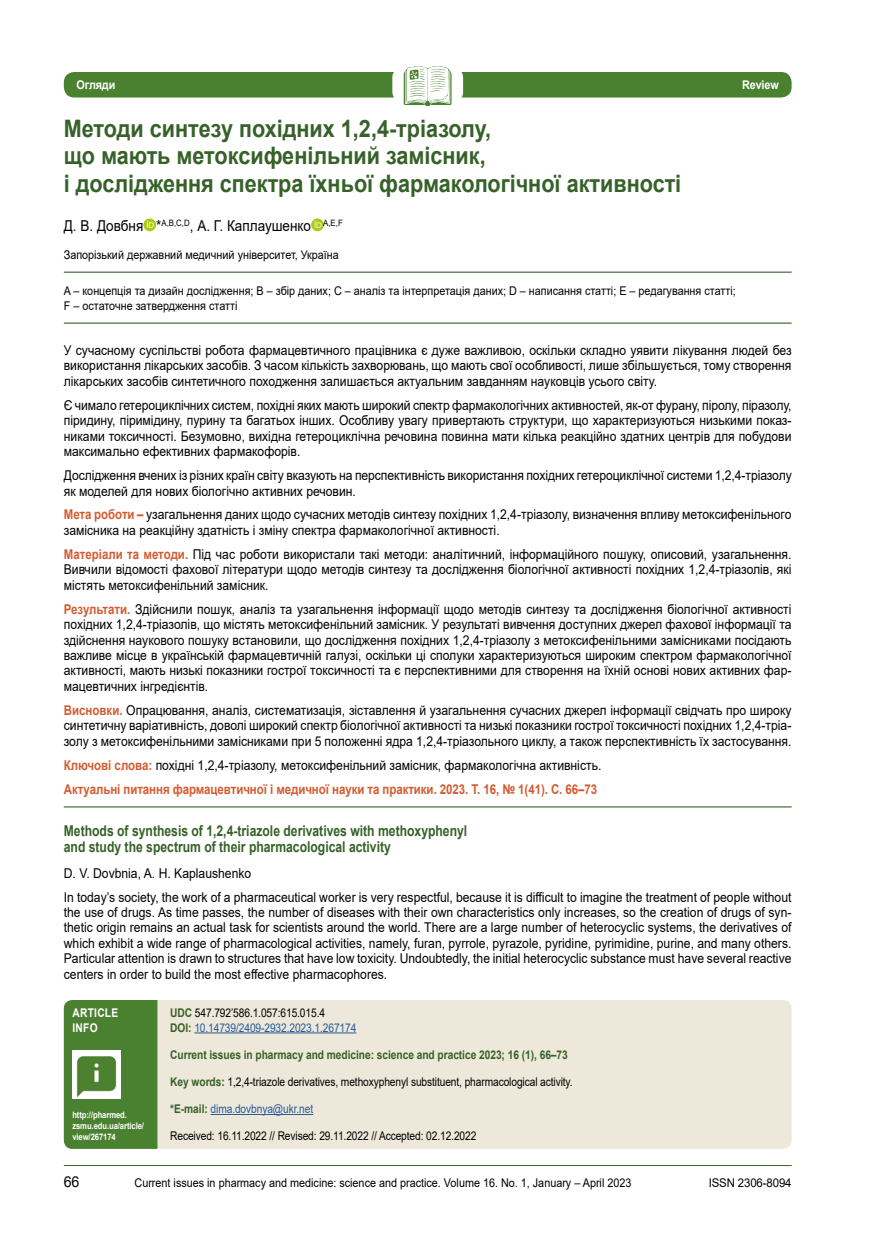
<style>
.page{position:relative;width:881px;height:1234px;background:#fff}
.page>*{position:absolute;margin:0;border:0;box-sizing:border-box;transform-origin:0 0}
.статья{font:700 24px/27.5px "Arial";color:#366128;scale:.9 1}
.автор{font:15px "Arial";color:#000;scale:.9 1}
.Низ{font:15px "Arial";color:#000;scale:.95 1}
.резюме_назв{font:700 14.85px/16.6px "Arial";color:#366128;scale:.82 1}
.резюме{font:13.5px/15.5px "Arial";color:#000;text-align:justify;scale:.9 1}
.резюме_низ{font:700 13.5px "Arial";letter-spacing:-.005em;color:#d35c31;scale:.85 1}
.резюме_авт{font:13.5px "Arial";color:#000;scale:.9 1}
.заведение{font:12px/14.9px "Arial";color:#000;scale:.9 1}
.удк{font:12px "Arial";letter-spacing:-.01em;color:#000;scale:.85 1}
.Низ-2{font:12px "Arial";color:#000;scale:.9 1}
.удк-2{font:700 12px "Arial";letter-spacing:-.005em;color:#366128;scale:.85 1}
.удк-3{font:12px "Arial";letter-spacing:-.01em;color:#255b9a;scale:.85 1}
.Низ-3{font:12px "Arial";color:#000;scale:.95 1}
.о_статье_верх{font:700 12px "Arial";letter-spacing:-.01em;color:#fff;scale:.9 1}
.о_статье_верх-2{font:700 12px/14.9px "Arial";letter-spacing:.025em;color:#fff;scale:.85 1}
.о_статье{font:700 9px/11.2px "Arial";letter-spacing:-.01em;color:#fff;scale:.85 1}
.s1{font-weight:700;color:#d35c31}
.s2{font-weight:700;color:#366128}
</style>
<div class="page">
<hr style="left:64px;top:1164px;width:727px;height:1px;background:#366128">
<div style="left:64px;top:72px;width:727px;height:25px;background:#4a8130;border-radius:10px"></div>
<div style="left:392px;top:69px;width:71px;height:32px;background:#fff;border-radius:9px"></div>
<svg style="left:451px;top:72px;width:1px;height:33px"></svg>
<svg style="left:403px;top:66px;width:48px;height:40px"></svg>
<div style="left:64px;top:999px;width:727px;height:149px;background:#eee8da;border-radius:9px"></div>
<hr style="left:194px;top:1032px;width:162px;height:1px;background:#255b9a">
<hr style="left:210px;top:1113px;width:103px;height:1px;background:#255b9a">
<hr style="left:64px;top:271px;width:727px;height:2px;background:#366128">
<hr style="left:64px;top:322px;width:727px;height:1px;background:#366128">
<hr style="left:64px;top:806px;width:727px;height:1px;background:#366128">
<svg style="left:143px;top:218px;width:13px;height:13px"></svg>
<svg style="left:147px;top:221px;width:7px;height:7px"></svg>
<svg style="left:311px;top:218px;width:13px;height:13px"></svg>
<svg style="left:314px;top:221px;width:7px;height:7px"></svg>
<div style="left:64px;top:999px;width:93px;height:149px;background:#4a8130"></div>
<img style="left:72px;top:1049px;width:49px;height:49px">
<p class="о_статье_верх" style="left:77px;top:76px;width:45px">Огляди</p>
<p class="о_статье_верх" style="left:741px;top:76px;width:42px">Review</p>
<p class="статья" style="left:64px;top:115px;width:687px">Методи синтезу похідних 1,2,4-тріазолу,<br>що мають метоксифенільний замісник,<br>і дослідження спектра їхньої фармакологічної активності</p>
<p class="автор" style="left:64px;top:215px;width:311px">Д. В. Довбня *<sup>A,B,C,D</sup>, А. Г. Каплаушенко <sup>A,E,F</sup></p>
<p class="заведение" style="left:64px;top:247px;width:307px">Запорізький державний медичний університет, Україна</p>
<p class="заведение" style="left:64px;top:283px;width:747px">A – концепція та дизайн дослідження; B – збір даних; C – аналіз та інтерпретація даних; D – написання статті; E – редагування статті;<br>F – остаточне затвердження статті</p>
<p class="резюме" style="left:64px;top:342px;width:809px">У сучасному суспільстві робота фармацевтичного працівника є дуже важливою, оскільки складно уявити лікування людей без використання лікарських засобів. З часом кількість захворювань, що мають свої особливості, лише збільшується, тому створення лікарських засобів синтетичного походження залишається актуальним завданням науковців усього світу.</p>
<p class="резюме" style="left:64px;top:397px;width:809px">Є чимало гетероциклічних систем, похідні яких мають широкий спектр фармакологічних активностей, як-от фурану, піролу, піразолу, піридину, піримідину, пурину та багатьох інших. Особливу увагу привертають структури, що характеризуються низькими показ&shy;никами токсичності. Безумовно, вихідна гетероциклічна речовина повинна мати кілька реакційно здатних центрів для побудови максимально ефективних фармакофорів.</p>
<p class="резюме" style="left:64px;top:467px;width:810px">Дослідження вчених із різних країн світу вказують на перспективність використання похідних гетероциклічної системи 1,2,4-тріазолу як моделей для нових біологічно активних речовин.</p>
<p class="резюме" style="left:64px;top:507px;width:809px"><span class="s1">Мета роботи –</span> узагальнення даних щодо сучасних методів синтезу похідних 1,2,4-тріазолу, визначення впливу метоксифенільного замісника на реакційну здатність і зміну спектра фармакологічної активності.</p>
<p class="резюме" style="left:64px;top:546px;width:809px"><span class="s1">Матеріали та методи.</span> Під час роботи використали такі методи: аналітичний, інформаційного пошуку, описовий, узагальнення.<br>Вивчили відомості фахової літератури щодо методів синтезу та дослідження біологічної активності похідних 1,2,4-тріазолів, які містять метоксифенільний замісник.</p>
<p class="резюме" style="left:64px;top:601px;width:809px"><span class="s1">Результати.</span> Здійснили пошук, аналіз та узагальнення інформації щодо методів синтезу та дослідження біологічної активності похідних 1,2,4-тріазолів, що містять метоксифенільний замісник. У результаті вивчення доступних джерел фахової інформації та здійснення наукового пошуку встановили, що дослідження похідних 1,2,4-тріазолу з метоксифенільними замісниками посідають важливе місце в українській фармацевтичній галузі, оскільки ці сполуки характеризуються широким спектром фармакологічної активності, мають низькі показники гострої токсичності та є перспективними для створення на їхній основі нових активних фар&shy;мацевтичних інгредієнтів.</p>
<p class="резюме" style="left:64px;top:702px;width:809px"><span class="s1">Висновки.</span> Опрацювання, аналіз, систематизація, зіставлення й узагальнення сучасних джерел інформації свідчать про широку синтетичну варіативність, доволі широкий спектр біологічної активності та низькі показники гострої токсичності похідних 1,2,4-тріа&shy;золу з метоксифенільними замісниками при 5 положенні ядра 1,2,4-тріазольного циклу, а також перспективність їх застосування.</p>
<p class="резюме" style="left:64px;top:757px;width:598px"><span class="s1">Ключові слова:</span> похідні 1,2,4-тріазолу, метоксифенільний замісник, фармакологічна активність.</p>
<p class="резюме_низ" style="left:64px;top:779px;width:628px">Актуальні питання фармацевтичної і медичної науки та практики. 2023. Т. 16, № 1(41). С. 66–73</p>
<p class="резюме_назв" style="left:64px;top:822px;width:493px">Methods of synthesis of 1,2,4-triazole derivatives with methoxyphenyl and study the spectrum of their pharmacological activity</p>
<p class="резюме_авт" style="left:64px;top:863px;width:210px">D. V. Dovbnia, A. H. Kaplaushenko</p>
<p class="резюме" style="left:64px;top:888px;width:809px">In today’s society, the work of a pharmaceutical worker is very respectful, because it is difficult to imagine the treatment of people without the use of drugs. As time passes, the number of diseases with their own characteristics only increases, so the creation of drugs of syn&shy;thetic origin remains an actual task for scientists around the world. There are a large number of heterocyclic systems, the derivatives of which exhibit a wide range of pharmacological activities, namely, furan, pyrrole, pyrazole, pyridine, pyrimidine, purine, and many others.<br>Particular attention is drawn to structures that have low toxicity. Undoubtedly, the initial heterocyclic substance must have several reactive centers in order to build the most effective pharmacophores.</p>
<p class="о_статье_верх-2" style="left:72px;top:1005px;width:55px">ARTICLE<br>INFO</p>
<p class="удк" style="left:170px;top:1004px;width:184px"><span class="s2">UDC</span> 547.792’586.1.057:615.015.4</p>
<p class="удк-3" style="left:170px;top:1018px;width:220px"><span class="s2">DOI:</span> 10.14739/2409-2932.2023.1.267174</p>
<p class="удк-2" style="left:170px;top:1045px;width:469px">Current issues in pharmacy and medicine: science and practice 2023; 16 (1), 66–73</p>
<p class="удк" style="left:170px;top:1073px;width:475px"><span class="s2">Key words:</span> 1,2,4-triazole derivatives, methoxyphenyl substituent, pharmacological activity.</p>
<p class="удк-3" style="left:170px;top:1100px;width:170px"><span class="s2">*E-mail:</span> dima.dovbnya@ukr.net</p>
<p class="удк" style="left:170px;top:1127px;width:361px">Received: 16.11.2022 // Revised: 29.11.2022 // Accepted: 02.12.2022</p>
<p class="о_статье" style="left:72px;top:1108px;width:86px">http://pharmed. zsmu.edu.ua/article/ view/267174</p>
<p class="Низ" style="left:64px;top:1171px;width:18px">66</p>
<p class="Низ-2" style="left:134px;top:1174px;width:553px">Current issues in pharmacy and medicine: science and practice. Volume 16. No. 1, January – April 2023</p>
<p class="Низ-3" style="left:708px;top:1174px;width:89px">ISSN 2306-8094</p>
</div>
